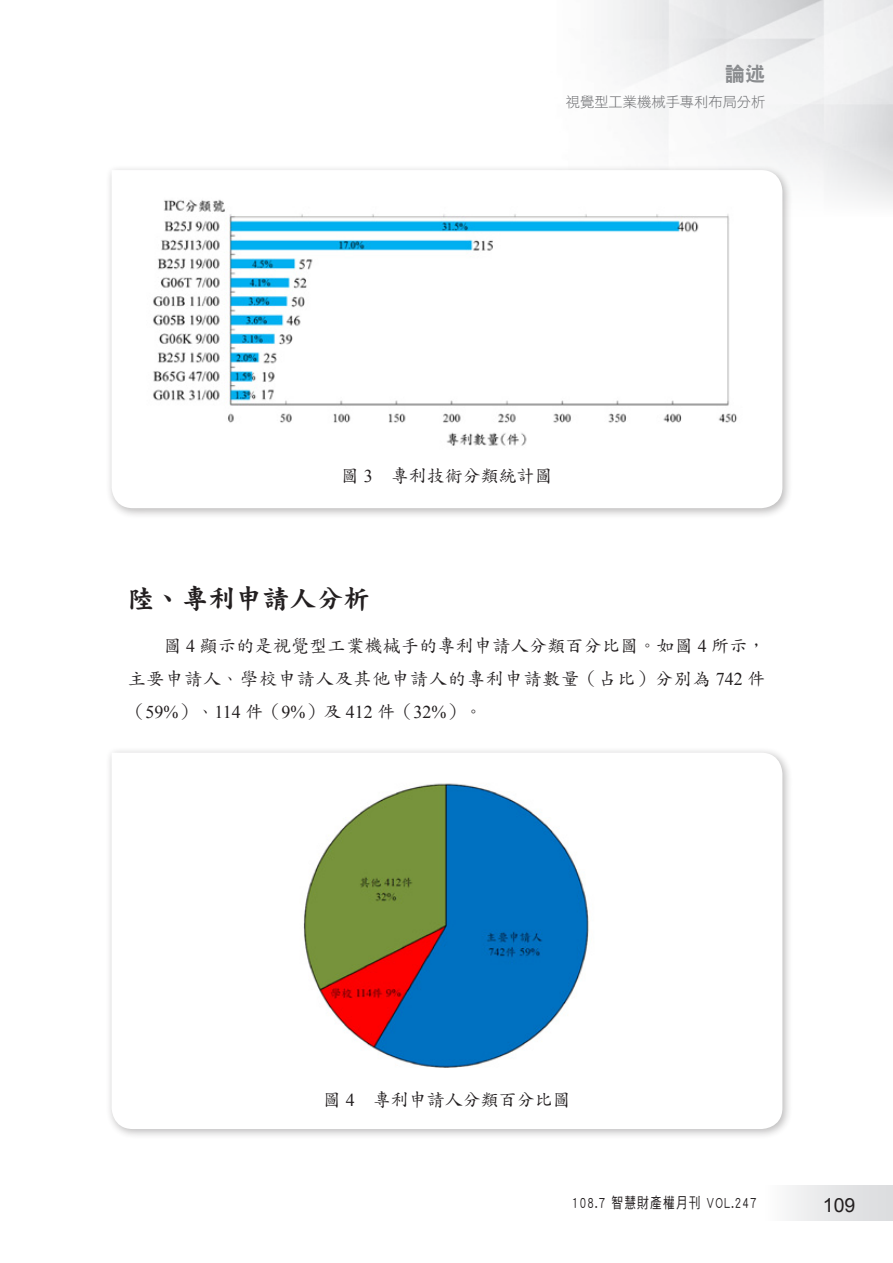
<style>
.page{position:relative;width:893px;height:1263px;background:#fff}
.page>*{position:absolute;margin:0;border:0;box-sizing:border-box;transform-origin:0 0}
.t1{font:27px "DF Kai Shu Std W9";color:#231f20}
.t2{font:20.25px "DF Hei Std W9";color:#8a8c8f}
.t3{font:19.5px "Arial";color:#231f20}
.t4{font:18px/33px "DF Kai Shu Std W5";letter-spacing:.015em;color:#231f20;text-align:right}
.t5{font:18px "Times New Roman";color:#231f20}
.t6{font:15px "DF Hei Std W5";letter-spacing:.1em;color:#231f20;scale:.78 1}
.t7{font:14.25px "DF Hei Std W3";color:#6c6d70}
.s1{font-family:"Times New Roman"}
.s2{font-family:"DF Kai Shu Std W5"}
</style>
<div class="page">
<div style="left:765px;top:1185px;width:128px;height:36px;background:linear-gradient(to right,#fbfbfb,#d8d9dc)"></div>
<div style="left:105px;top:164px;width:688px;height:355px;background:#231f20;opacity:.3"></div>
<svg style="left:112px;top:170px;width:670px;height:338px"></svg>
<div style="left:105px;top:746px;width:688px;height:393px;background:#231f20;opacity:.3"></div>
<svg style="left:112px;top:753px;width:670px;height:376px"></svg>
<img style="left:147px;top:191px;width:600px;height:269px">
<img style="left:293px;top:776px;width:308px;height:305px">
<p class="t2" style="left:725px;top:63px;width:42px">論述</p>
<p class="t7" style="left:566px;top:94px;width:201px">視覺型工業機械手專利布局分析</p>
<p class="t4" style="left:341px;top:459px;width:213px">圖 <span class="s1">3</span> 專利技術分類統計圖</p>
<h1 class="t1" style="left:128px;top:584px;width:244px">陸、專利申請人分析</h1>
<p class="t4" style="left:128px;top:629px;width:639px">圖 <span class="s1">4</span> 顯示的是視覺型工業機械手的專利申請人分類百分比圖。如圖 <span class="s1">4</span> 所示，<br>主要申請人、學校申請人及其他申請人的專利申請數量（占比）分別為 <span class="s1">742</span> 件</p>
<p class="t5" style="left:128px;top:700px;width:356px"><span class="s2">（</span>59%<span class="s2">）、</span>114 <span class="s2">件（</span>9%<span class="s2">）及</span> 412 <span class="s2">件（</span>32%<span class="s2">）。</span></p>
<p class="t4" style="left:323px;top:1083px;width:249px">圖 <span class="s1">4</span> 專利申請人分類百分比圖</p>
<p class="t6" style="left:572px;top:1194px;width:238px">108.7 智慧財產權月刊 VOL.247</p>
<p class="t3" style="left:823px;top:1192px;width:34px">109</p>
</div>
